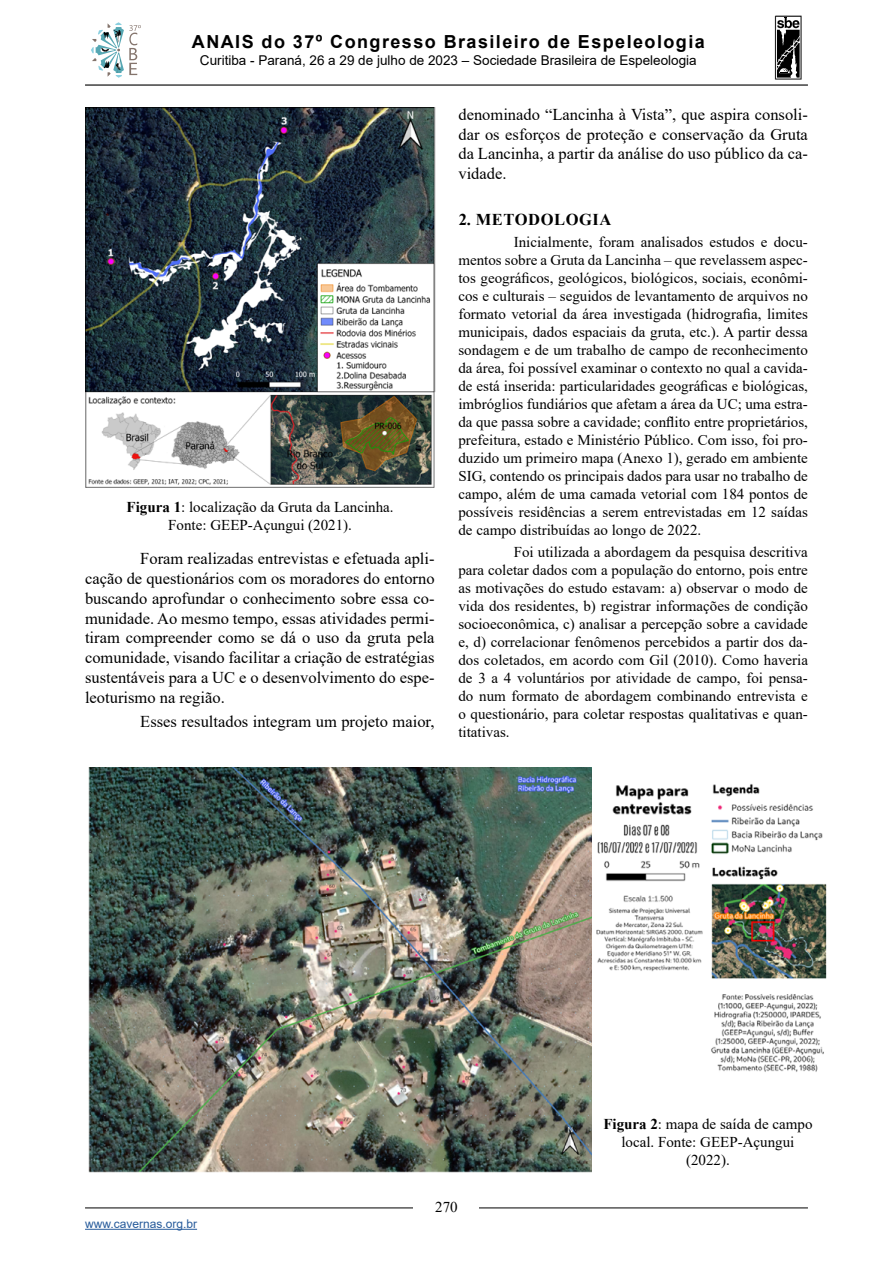
<style>
.page{position:relative;width:893px;height:1263px;background:#fff}
.page>*{position:absolute;margin:0;border:0;box-sizing:border-box;transform-origin:0 0}
.t1{font:700 18px "Arial";letter-spacing:.08em;color:#000}
.t2{font:16.5px/19.8px "Times New Roman";color:#000;text-align:justify}
.t3{font:700 16.5px "Times New Roman";letter-spacing:.035em;color:#000}
.t4{font:15px/18px "Times New Roman";color:#000;text-align:justify}
.t5{font:13.5px "Arial";color:#000}
.t6{font:12px "Arial";color:#275b9b}
.s1{font-weight:700}
</style>
<div class="page">
<svg style="left:91px;top:22px;width:50px;height:56px"></svg>
<svg style="left:775px;top:16px;width:26px;height:64px"></svg>
<hr style="left:85px;top:1229px;width:112px;height:1px;background:#275b9b">
<hr style="left:85px;top:84px;width:723px;height:2px;background:#000">
<hr style="left:85px;top:1207px;width:723px;height:1px;background:#000">
<div style="left:414px;top:1195px;width:65px;height:24px;background:#fff"></div>
<img style="left:85px;top:107px;width:350px;height:381px">
<img style="left:88px;top:767px;width:504px;height:406px">
<img style="left:596px;top:784px;width:231px;height:288px">
<div style="left:592px;top:989px;width:116px;height:189px;background:#fff"></div>
<p class="t1" style="left:192px;top:29px;width:514px">ANAIS do 37º Congresso Brasileiro de Espeleologia</p>
<p class="t5" style="left:200px;top:51px;width:498px">Curitiba - Paraná, 26 a 29 de julho de 2023 – Sociedade Brasileira de Espeleologia</p>
<p class="t4" style="left:127px;top:498px;width:269px;text-align:center"><span class="s1">Figura 1</span>: localização da Gruta da Lancinha.<br>Fonte: GEEP-Açungui (2021).</p>
<p class="t2" style="left:85px;top:548px;width:351px;text-indent:55px">Foram realizadas entrevistas e efetuada apli&shy;cação de questionários com os moradores do entorno buscando aprofundar o conhecimento sobre essa co&shy;munidade. Ao mesmo tempo, essas atividades permi&shy;tiram compreender como se dá o uso da gruta pela comunidade, visando facilitar a criação de estratégias sustentáveis para a UC e o desenvolvimento do espe&shy;leoturismo na região.</p>
<p class="t2" style="left:140px;top:711px;width:296px">Esses resultados integram um projeto maior,</p>
<p class="t2" style="left:458px;top:104px;width:351px">denominado “Lancinha à Vista”, que aspira consoli&shy;dar os esforços de proteção e conservação da Gruta da Lancinha, a partir da análise do uso público da ca&shy;vidade.</p>
<p class="t3" style="left:459px;top:207px;width:154px">2. METODOLOGIA</p>
<p class="t4" style="left:458px;top:232px;width:351px;text-indent:55px">Inicialmente, foram analisados estudos e docu&shy;mentos sobre a Gruta da Lancinha – que revelassem aspec&shy;tos geográficos, geológicos, biológicos, sociais, econômi&shy;cos e culturais – seguidos de levantamento de arquivos no formato vetorial da área investigada (hidrografia, limites municipais, dados espaciais da gruta, etc.). A partir dessa sondagem e de um trabalho de campo de reconhecimento da área, foi possível examinar o contexto no qual a cavida&shy;de está inserida: particularidades geográficas e biológicas, imbróglios fundiários que afetam a área da UC; uma estra&shy;da que passa sobre a cavidade; conflito entre proprietários, prefeitura, estado e Ministério Público. Com isso, foi pro&shy;duzido um primeiro mapa (Anexo 1), gerado em ambiente SIG, contendo os principais dados para usar no trabalho de campo, além de uma camada vetorial com 184 pontos de possíveis residências a serem entrevistadas em 12 saídas de campo distribuídas ao longo de 2022.</p>
<p class="t4" style="left:458px;top:543px;width:351px;text-indent:55px">Foi utilizada a abordagem da pesquisa descritiva para coletar dados com a população do entorno, pois entre as motivações do estudo estavam: a) observar o modo de vida dos residentes, b) registrar informações de condição socioeconômica, c) analisar a percepção sobre a cavidade e, d) correlacionar fenômenos percebidos a partir dos da&shy;dos coletados, em acordo com Gil (2010). Como haveria de 3 a 4 voluntários por atividade de campo, foi pensa&shy;do num formato de abordagem combinando entrevista e o questionário, para coletar respostas qualitativas e quan&shy;titativas.</p>
<p class="t4" style="left:603px;top:1115px;width:211px;text-align:center"><span class="s1">Figura 2</span>: mapa de saída de campo local. Fonte: GEEP-Açungui (2022).</p>
<p class="t6" style="left:85px;top:1215px;width:114px">www.cavernas.org.br</p>
<p class="t4" style="left:435px;top:1198px;width:24px">270</p>
</div>
